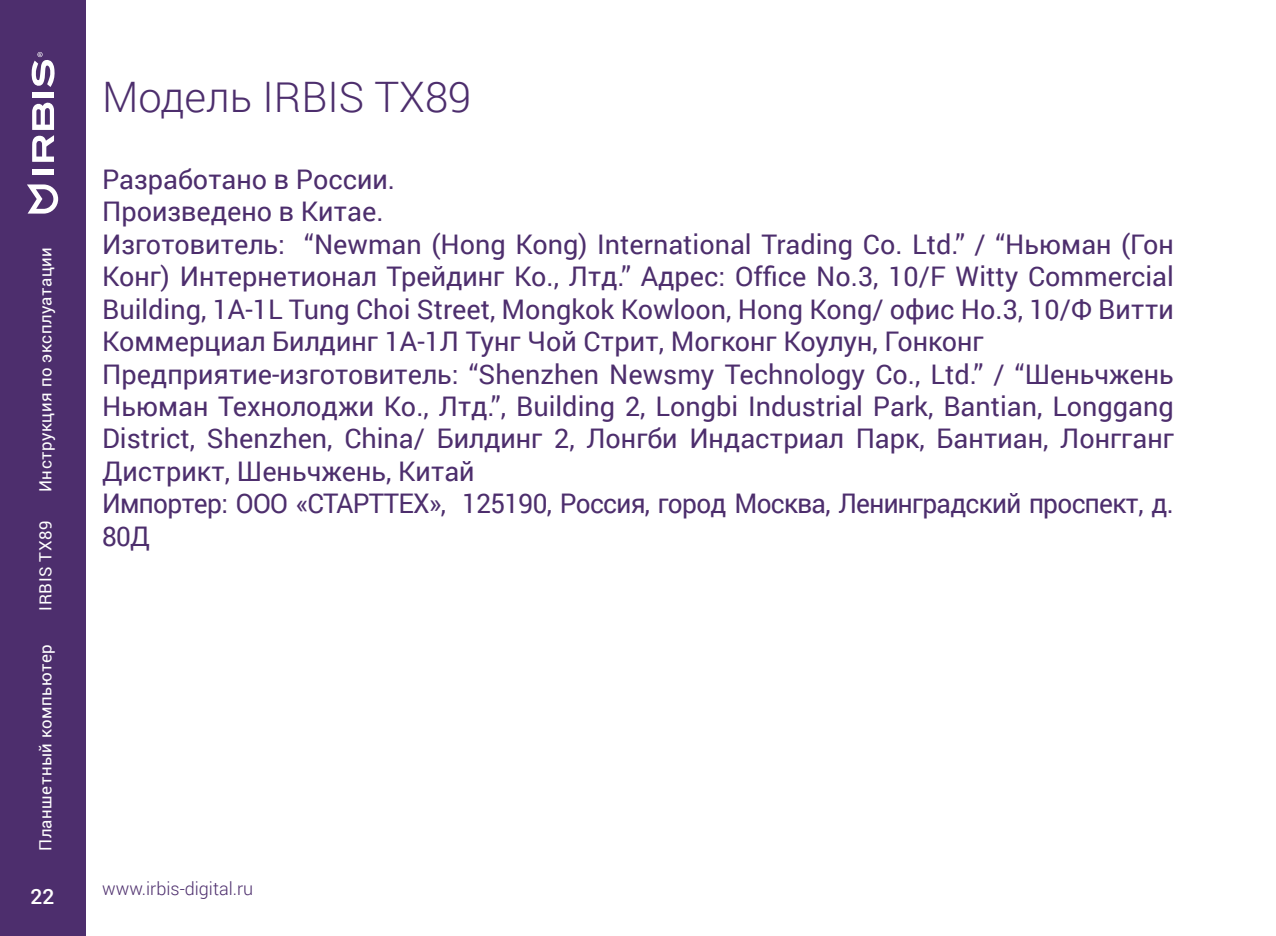
<style>
.page{position:relative;width:1276px;height:936px;background:#fff}
.page>*{position:absolute;margin:0;border:0;box-sizing:border-box;transform-origin:0 0}
.t1{font:300 42px "Roboto";color:#4d2e6d}
.t2{font:27px/32.4px "Roboto";color:#4d2e6d}
.t3{font:500 21px "Roboto";color:#fff}
.t4{font:300 18px "Roboto";color:#4d2e6d}
.t5{font:16.8px "Roboto";letter-spacing:.03em;color:#fff}
</style>
<div class="page">
<div style="left:0;top:0;width:85px;height:935px;background:#4d2e6d"></div>
<svg style="left:27px;top:184px;width:31px;height:29px"></svg>
<svg style="left:32px;top:102px;width:22px;height:60px"></svg>
<div style="left:32px;top:169px;width:22px;height:5px;background:#fff"></div>
<div style="left:32px;top:92px;width:22px;height:5px;background:#fff"></div>
<svg style="left:31px;top:52px;width:24px;height:35px"></svg>
<p class="t5" style="left:34px;top:492px;width:246px;rotate:-90deg">Инструкция по эксплуатации</p>
<p class="t5" style="left:34px;top:610px;width:91px;rotate:-90deg">IRBIS TX89</p>
<p class="t5" style="left:34px;top:850px;width:208px;rotate:-90deg">Планшетный компьютер</p>
<h1 class="t1" style="left:102px;top:68px;width:371px">Модель IRBIS TX89</h1>
<p class="t2" style="left:102px;top:162px;width:1073px">Разработано в России.<br>Произведено в Китае.<br>Изготовитель: “Newman (Hong Kong) International Trading Co. Ltd.” / “Ньюман (Гон Конг) Интернетионал Трейдинг Ко., Лтд.” Адрес: Office No.3, 10/F Witty Commercial Building, 1A-1L Tung Choi Street, Mongkok Kowloon, Hong Kong/ офис Но.3, 10/Ф Витти Коммерциал Билдинг 1А-1Л Тунг Чой Стрит, Могконг Коулун, Гонконг Предприятие-изготовитель: “Shenzhen Newsmy Technology Co., Ltd.” / “Шеньчжень Ньюман Технолоджи Ко., Лтд.”, Building 2, Longbi Industrial Park, Bantian, Longgang District, Shenzhen, China/ Билдинг 2, Лонгби Индастриал Парк, Бантиан, Лонгганг Дистрикт, Шеньчжень, Китай<br>Импортер: ООО «СТАРТТЕХ», 125190, Россия, город Москва, Ленинградский проспект, д.<br>80Д</p>
<p class="t3" style="left:31px;top:882px;width:25px">22</p>
<p class="t4" style="left:102px;top:876px;width:153px">www.irbis-digital.ru</p>
</div>
